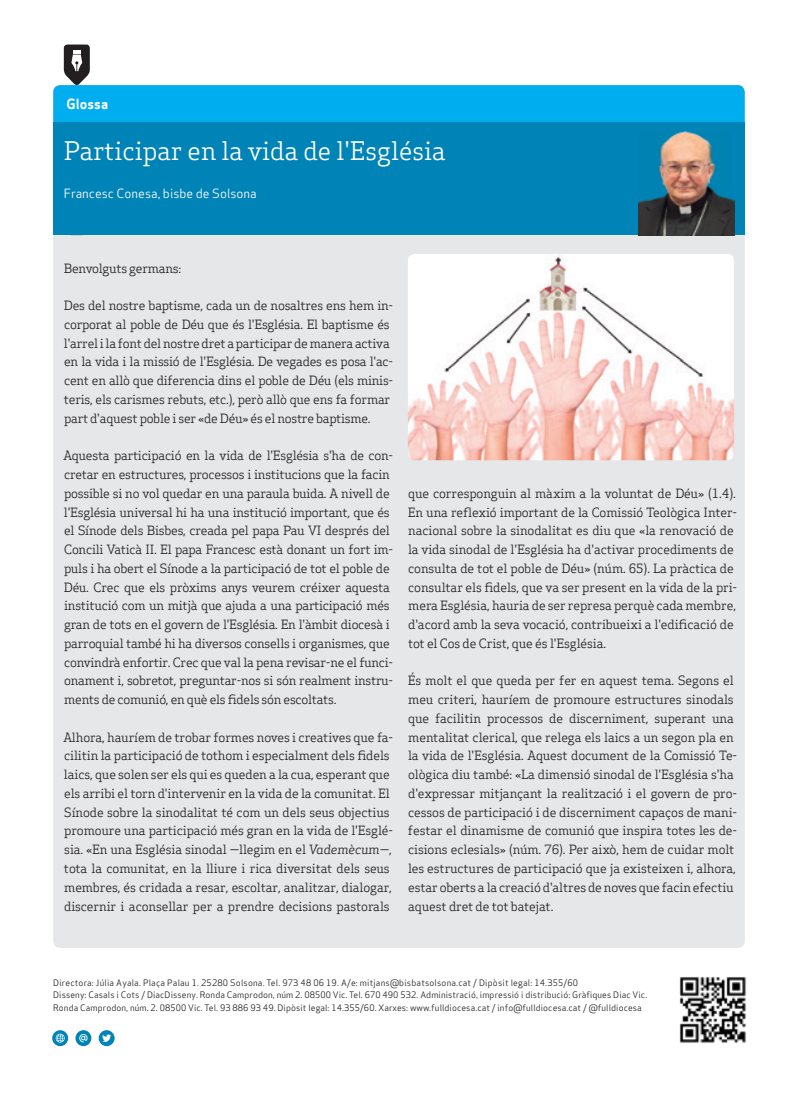
<style>
.page{position:relative;width:798px;height:1099px;background:#fff}
.page>*{position:absolute;margin:0;border:0;box-sizing:border-box;transform-origin:0 0}
.t1{font:25px "Apex Serif";color:#fff}
.t2{font:13.75px "Apex Sans Bold T";color:#fff}
.t3{font:12.5px/18.8px "Apex Serif";letter-spacing:-.01em;color:#231f20}
.t4{font:12.5px "Apex Sans Book T";color:#fff}
.t5{font:8.75px/12.5px "Apex Sans Book T";letter-spacing:.01em;color:#231f20}
.s1{font-style:italic}
</style>
<div class="page">
<img style="left:679px;top:977px;width:67px;height:66px">
<svg style="left:52px;top:1030px;width:16px;height:16px"></svg>
<svg style="left:56px;top:1033px;width:9px;height:9px"></svg>
<svg style="left:75px;top:1030px;width:16px;height:16px"></svg>
<svg style="left:79px;top:1033px;width:9px;height:9px"></svg>
<svg style="left:99px;top:1030px;width:16px;height:16px"></svg>
<svg style="left:102px;top:1034px;width:9px;height:8px"></svg>
<div style="left:53px;top:123px;width:691px;height:112px;background:#0083b6"></div>
<svg style="left:53px;top:45px;width:691px;height:78px"></svg>
<div style="left:53px;top:235px;width:691px;height:713px;background:#e6e7e9"></div>
<img style="left:407px;top:254px;width:326px;height:206px">
<img style="left:638px;top:131px;width:95px;height:104px">
<p class="t2" style="left:67px;top:95px;width:43px">Glossa</p>
<h1 class="t1" style="left:64px;top:135px;width:383px">Participar en la vida de l'Església</h1>
<p class="t4" style="left:64px;top:185px;width:194px">Francesc Conesa, bisbe de Solsona</p>
<p class="t3" style="left:64px;top:258px;width:119px">Benvolguts germans:</p>
<p class="t3" style="left:64px;top:296px;width:331px">Des del nostre baptisme, cada un de nosaltres ens hem in&shy;corporat al poble de Déu que és l'Església. El baptisme és l'arrel i la font del nostre dret a participar de manera activa en la vida i la missió de l'Església. De vegades es posa l'ac&shy;cent en allò que diferencia dins el poble de Déu (els minis&shy;teris, els carismes rebuts, etc.), però allò que ens fa formar part d'aquest poble i ser «de Déu» és el nostre baptisme.</p>
<p class="t3" style="left:63px;top:446px;width:331px">Aquesta participació en la vida de l'Església s'ha de con&shy;cretar en estructures, processos i institucions que la facin possible si no vol quedar en una paraula buida. A nivell de l'Església universal hi ha una institució important, que és el Sínode dels Bisbes, creada pel papa Pau VI després del Concili Vaticà II. El papa Francesc està donant un fort im&shy;puls i ha obert el Sínode a la participació de tot el poble de Déu. Crec que els pròxims anys veurem créixer aquesta institució com un mitjà que ajuda a una participació més gran de tots en el govern de l'Església. En l'àmbit diocesà i parroquial també hi ha diversos consells i organismes, que convindrà enfortir. Crec que val la pena revisar-ne el funci&shy;onament i, sobretot, preguntar-nos si són realment instru&shy;ments de comunió, en què els fidels són escoltats.</p>
<p class="t3" style="left:63px;top:727px;width:331px">Alhora, hauríem de trobar formes noves i creatives que fa&shy;cilitin la participació de tothom i especialment dels fidels laics, que solen ser els qui es queden a la cua, esperant que els arribi el torn d'intervenir en la vida de la comunitat. El Sínode sobre la sinodalitat té com un dels seus objectius promoure una participació més gran en la vida de l'Esglé&shy;sia. «En una Església sinodal —llegim en el <span class="s1">Vademècum—</span>, tota la comunitat, en la lliure i rica diversitat dels seus membres, és cridada a resar, escoltar, analitzar, dialogar, discernir i aconsellar per a prendre decisions pastorals</p>
<p class="t3" style="left:408px;top:483px;width:330px">que corresponguin al màxim a la voluntat de Déu» (1.4).<br>En una reflexió important de la Comissió Teològica Inter&shy;nacional sobre la sinodalitat es diu que «la renovació de la vida sinodal de l'Església ha d'activar procediments de consulta de tot el poble de Déu» (núm. 65). La pràctica de consultar els fidels, que va ser present en la vida de la pri&shy;mera Església, hauria de ser represa perquè cada membre, d'acord amb la seva vocació, contribueixi a l'edificació de tot el Cos de Crist, que és l'Església.</p>
<p class="t3" style="left:408px;top:671px;width:331px">És molt el que queda per fer en aquest tema. Segons el meu criteri, hauríem de promoure estructures sinodals que facilitin processos de discerniment, superant una mentalitat clerical, que relega els laics a un segon pla en la vida de l'Església. Aquest document de la Comissió Te&shy;ològica diu també: «La dimensió sinodal de l'Església s'ha d'expressar mitjançant la realització i el govern de pro&shy;cessos de participació i de discerniment capaços de mani&shy;festar el dinamisme de comunió que inspira totes les de&shy;cisions eclesials» (núm. 76). Per això, hem de cuidar molt les estructures de participació que ja existeixen i, alhora, estar oberts a la creació d'altres de noves que facin efectiu aquest dret de tot batejat.</p>
<p class="t5" style="left:53px;top:976px;width:595px">Directora: Júlia Ayala. Plaça Palau 1. 25280 Solsona. Tel. 973 48 06 19. A/e: mitjans@bisbatsolsona.cat / Dipòsit legal: 14.355/60<br>Disseny: Casals i Cots / DiacDisseny. Ronda Camprodon, núm 2. 08500 Vic. Tel. 670 490 532. Administració, impressió i distribució: Gràfiques Diac Vic.<br>Ronda Camprodon, núm. 2. 08500 Vic. Tel. 93 886 93 49. Dipòsit legal: 14.355/60. Xarxes: www.fulldiocesa.cat / info@fulldiocesa.cat / @fulldiocesa</p>
</div>
